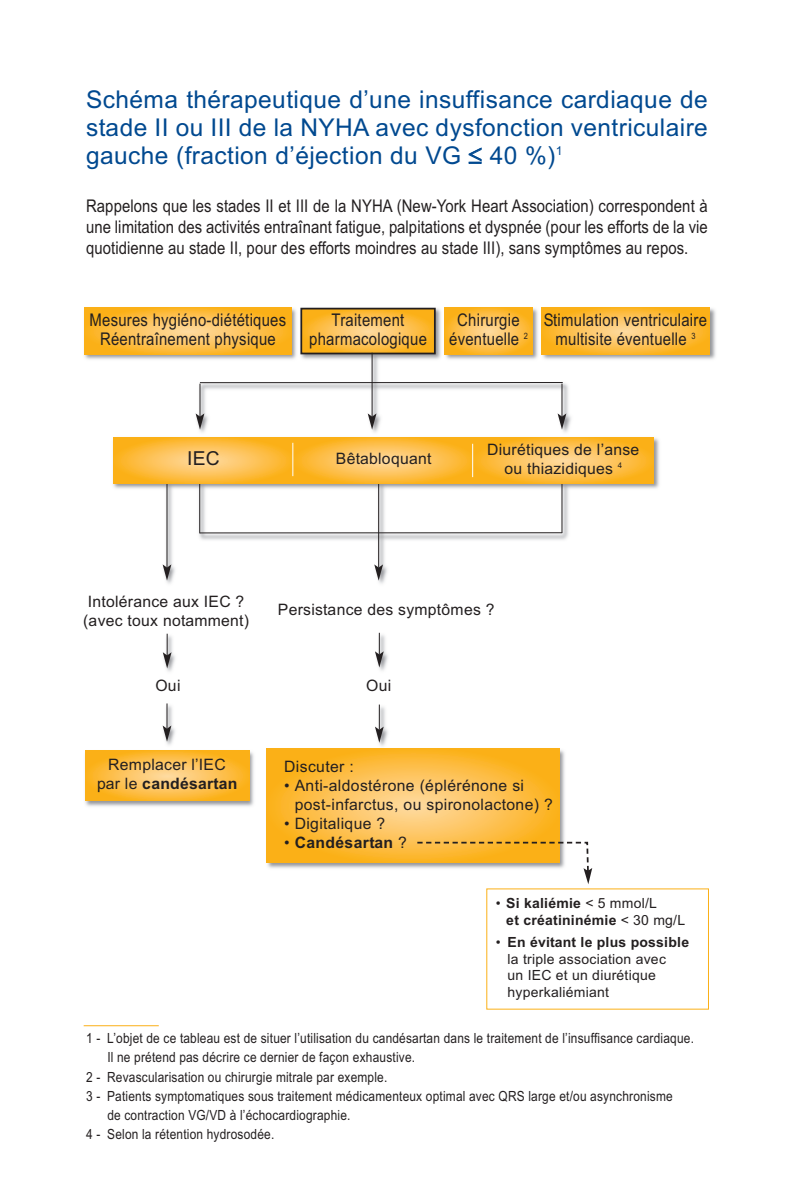
<style>
.page{position:relative;width:794px;height:1191px;background:#fff}
.page>*{position:absolute;margin:0;border:0;box-sizing:border-box;transform-origin:0 0}
.t1{font:24.5px/28px "Arial";letter-spacing:.015em;color:#014990;text-align:justify}
.t2{font:19.25px "Arial";color:#231f20}
.t3{font:17.5px/19.2px "Arial";letter-spacing:.015em;color:#231f20;text-align:center;scale:.85 1}
.t4{font:15.75px/18.9px "Arial";letter-spacing:.015em;color:#231f20;text-align:center}
.t5{font:700 15.75px "Arial";letter-spacing:.02em;color:#231f20}
.t6{font:14px "Arial";letter-spacing:.015em;color:#231f20;scale:.85 1}
.t7{font:14px/16.8px "Arial";letter-spacing:.015em;color:#231f20}
.t8{font:700 14px/16.8px "Arial";letter-spacing:.015em;color:#231f20}
.s1{font-weight:700}
.s2{font-weight:400}
</style>
<div class="page">
<img style="left:84px;top:307px;width:632px;height:562px">
<hr style="left:561px;top:479px;width:1px;height:54px;background:#231f20">
<hr style="left:84px;top:1025px;width:75px;height:1px;background:#fbb017">
<svg style="left:474px;top:437px;width:179px;height:46px"></svg>
<svg style="left:84px;top:308px;width:207px;height:46px"></svg>
<svg style="left:303px;top:311px;width:130px;height:40px"></svg>
<div style="left:300px;top:308px;width:136px;height:46px;border:2px solid #231f20"></div>
<svg style="left:444px;top:308px;width:88px;height:46px"></svg>
<svg style="left:541px;top:308px;width:168px;height:46px"></svg>
<hr style="left:372px;top:353px;width:1px;height:63px;background:#231f20">
<svg style="left:368px;top:413px;width:8px;height:16px"></svg>
<hr style="left:167px;top:479px;width:1px;height:88px;background:#231f20">
<svg style="left:163px;top:564px;width:8px;height:16px"></svg>
<svg style="left:163px;top:633px;width:8px;height:35px"></svg>
<svg style="left:85px;top:750px;width:164px;height:51px"></svg>
<svg style="left:267px;top:748px;width:292px;height:114px"></svg>
<hr style="left:200px;top:382px;width:363px;height:1px;background:#231f20">
<hr style="left:199px;top:384px;width:1px;height:32px;background:#231f20">
<svg style="left:196px;top:413px;width:8px;height:16px"></svg>
<hr style="left:561px;top:383px;width:1px;height:33px;background:#231f20">
<svg style="left:557px;top:413px;width:9px;height:16px"></svg>
<hr style="left:378px;top:483px;width:1px;height:84px;background:#231f20">
<svg style="left:374px;top:564px;width:9px;height:16px"></svg>
<hr style="left:199px;top:480px;width:1px;height:53px;background:#231f20">
<hr style="left:200px;top:532px;width:362px;height:1px;background:#231f20">
<svg style="left:375px;top:704px;width:9px;height:39px"></svg>
<svg style="left:163px;top:703px;width:8px;height:38px"></svg>
<svg style="left:375px;top:633px;width:9px;height:34px"></svg>
<svg style="left:417px;top:841px;width:175px;height:167px"></svg>
<svg style="left:113px;top:437px;width:180px;height:46px"></svg>
<svg style="left:293px;top:437px;width:181px;height:46px"></svg>
<hr style="left:292px;top:443px;width:1px;height:33px;background:#fff">
<hr style="left:472px;top:444px;width:1px;height:33px;background:#fff">
<h1 class="t1" style="left:86px;top:85px;width:623px">Schéma thérapeutique d’une insuffisance cardiaque de stade II ou III de la NYHA avec dysfonction ventriculaire gauche (fraction d’éjection du VG ≤ 40 %)<sup>1</sup></h1>
<p class="t3" style="left:86px;top:195px;width:733px;line-height:21px;text-align:justify">Rappelons que les stades II et III de la NYHA (New-York Heart Association) correspondent à une limitation des activités entraînant fatigue, palpitations et dyspnée (pour les efforts de la vie quotidienne au stade II, pour des efforts moindres au stade III), sans symptômes au repos.</p>
<p class="t3" style="left:89px;top:310px;width:233px">Mesures hygiéno-diététiques<br>Réentraînement physique</p>
<p class="t3" style="left:309px;top:310px;width:140px">Traitement pharmacologique</p>
<p class="t3" style="left:449px;top:310px;width:94px">Chirurgie éventuelle <sup>2</sup></p>
<p class="t3" style="left:544px;top:310px;width:193px">Stimulation ventriculaire multisite éventuelle <sup>3</sup></p>
<p class="t2" style="left:187px;top:447px;width:34px">IEC</p>
<p class="t4" style="left:336px;top:449px;width:97px">Bêtabloquant</p>
<p class="t4" style="left:487px;top:440px;width:154px">Diurétiques de l’anse ou thiazidiques <sup>4</sup></p>
<p class="t4" style="left:83px;top:592px;width:168px;text-align:left">Intolérance aux IEC ? (avec toux notamment)</p>
<p class="t4" style="left:278px;top:600px;width:218px">Persistance des symptômes ?</p>
<p class="t4" style="left:155px;top:676px;width:27px">Oui</p>
<p class="t4" style="left:366px;top:676px;width:27px">Oui</p>
<p class="t4" style="left:97px;top:755px;width:142px">Remplacer l’IEC par le <span class="s1">candésartan</span></p>
<p class="t4" style="left:284px;top:757px;width:71px">Discuter :</p>
<p class="t4" style="left:295px;top:776px;width:260px;text-align:left;text-indent:-10px">• Anti-aldostérone (éplérénone si post-infarctus, ou spironolactone) ?</p>
<p class="t4" style="left:284px;top:814px;width:103px">• Digitalique ?</p>
<p class="t5" style="left:284px;top:833px;width:124px"><span class="s2">•</span> Candésartan <span class="s2">?</span></p>
<p class="t8" style="left:506px;top:895px;width:180px;text-indent:-10px"><span class="s2">•</span> Si kaliémie <span class="s2">&lt; 5 mmol/L<br></span>et créatininémie <span class="s2">&lt; 30 mg/L</span></p>
<p class="t7" style="left:507px;top:933px;width:183px;text-indent:-12px">• <span class="s1">En évitant le plus possible </span>la triple association avec<br>un IEC et un diurétique hyperkaliémiant</p>
<p class="t6" style="left:86px;top:1030px;width:716px">1 - L’objet de ce tableau est de situer l’utilisation du candésartan dans le traitement de l’insuffisance cardiaque.</p>
<p class="t6" style="left:107px;top:1049px;width:363px">Il ne prétend pas décrire ce dernier de façon exhaustive.</p>
<p class="t6" style="left:86px;top:1068px;width:356px">2 - Revascularisation ou chirurgie mitrale par exemple.</p>
<p class="t6" style="left:86px;top:1087px;width:691px">3 - Patients symptomatiques sous traitement médicamenteux optimal avec QRS large et/ou asynchronisme</p>
<p class="t6" style="left:107px;top:1107px;width:287px">de contraction VG/VD à l’échocardiographie.</p>
<p class="t6" style="left:86px;top:1126px;width:223px">4 - Selon la rétention hydrosodée.</p>
</div>
